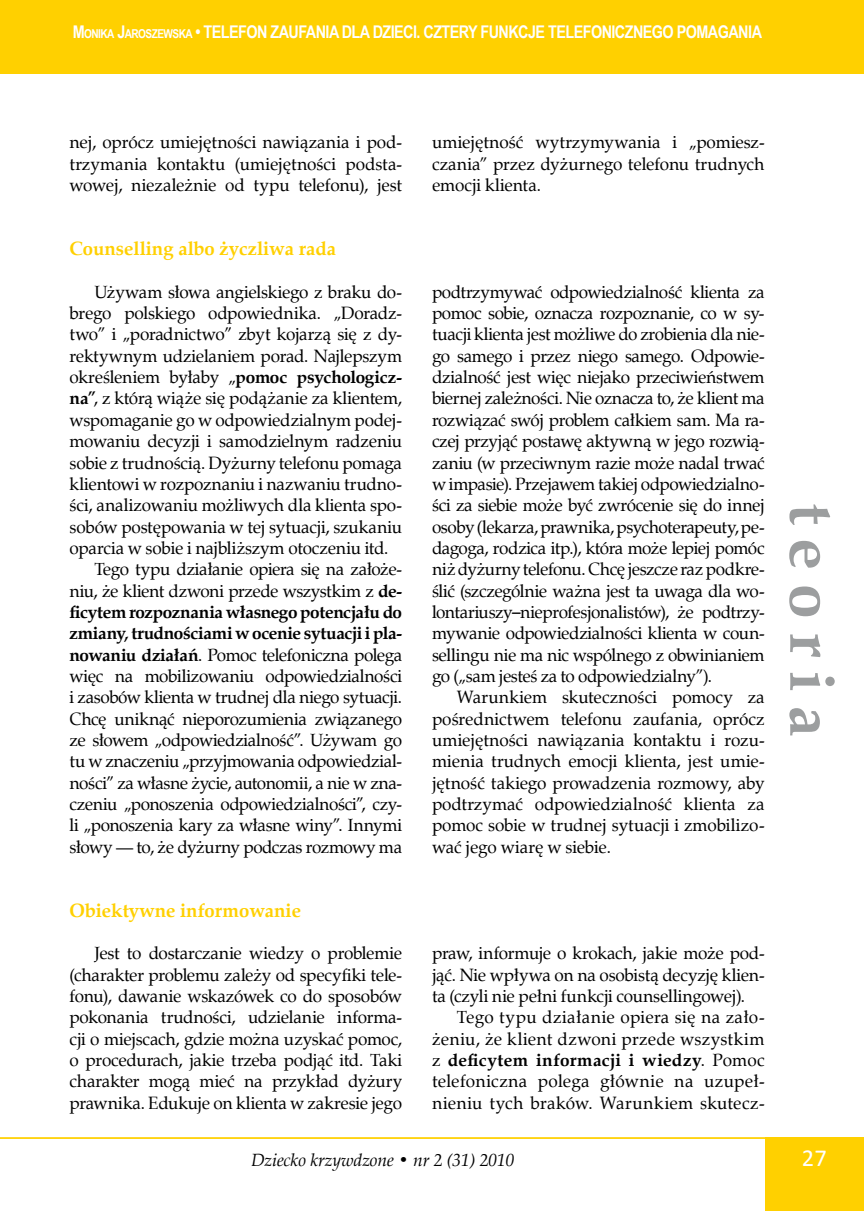
<style>
.page{position:relative;width:864px;height:1211px;background:#fff}
.page>*{position:absolute;margin:0;border:0;box-sizing:border-box;transform-origin:0 0}
.t1{font:700 63px "Zapf Calligr EU";color:#9c9e9f}
.t2{font:24.5px "Calibri";color:#fff}
.tytul_3{font:700 19.25px "Zapf Calligr EU";color:#ffd000}
.tekst_2{font:17.5px/21.3px "Zapf Calligr EU";letter-spacing:-.01em;color:#000;text-align:justify}
.pagina{font:700 17.5px "Arial Narrow";letter-spacing:-.03em;color:#fff}
.t3{font:italic 17.5px "Zapf Calligr EU";color:#000}
.s1{font-size:12.25px}
.s2{font-style:inherit}
.s3{font-weight:700}
.s4{font-family:"Calibri"}
</style>
<div class="page">
<div style="left:765px;top:1137px;width:98px;height:73px;background:#ffd000"></div>
<hr style="left:0;top:1137px;width:842px;height:1px;background:#ffd000">
<div style="left:0;top:0;width:863px;height:74px;background:#ffd000"></div>
<p class="pagina" style="left:73px;top:19px;width:690px">M<span class="s1">ONIKA</span> <span class="s2">J</span><span class="s1">AROSZEWSKA</span> • TELEFON ZAUFANIA DLA DZIECI. CZTERY FUNKCJE TELEFONICZNEGO POMAGANIA</p>
<p class="tekst_2" style="left:69px;top:132px;width:334px">nej, oprócz umiejętności nawiązania i pod&shy;trzymania kontaktu (umiejętności podsta&shy;wowej, niezależnie od typu telefonu), jest</p>
<p class="tytul_3" style="left:69px;top:236px;width:268px">Counselling albo życzliwa rada</p>
<p class="tekst_2" style="left:69px;top:281px;width:334px;text-indent:25px">Używam słowa angielskiego z braku do&shy;brego polskiego odpowiednika. „Doradz&shy;two” i „poradnictwo” zbyt kojarzą się z dy&shy;rektywnym udzielaniem porad. Najlepszym określeniem byłaby „<span class="s3">pomoc psychologicz&shy;na”</span>, z którą wiąże się podążanie za klientem, wspomaganie go w odpowiedzialnym podej&shy;mowaniu decyzji i samodzielnym radzeniu sobie z trudnością. Dyżurny telefonu pomaga klientowi w rozpoznaniu i nazwaniu trudno&shy;ści, analizowaniu możliwych dla klienta spo&shy;sobów postępowania w tej sytuacji, szukaniu oparcia w sobie i najbliższym otoczeniu itd.</p>
<p class="tekst_2" style="left:69px;top:559px;width:334px;text-indent:25px">Tego typu działanie opiera się na założe&shy;niu, że klient dzwoni przede wszystkim z <span class="s3">de&shy;ficytem rozpoznania własnego potencjału do zmiany, trudnościami w ocenie sytuacji i pla&shy;nowaniu działań</span>. Pomoc telefoniczna polega więc na mobilizowaniu odpowiedzialności i zasobów klienta w trudnej dla niego sytuacji.<br>Chcę uniknąć nieporozumienia związanego ze słowem „odpowiedzialność”. Używam go tu w znaczeniu „przyjmowania odpowiedzial&shy;ności” za własne życie, autonomii, a nie w zna&shy;czeniu „ponoszenia odpowiedzialności”, czy&shy;li „ponoszenia kary za własne winy”. Innymi słowy — to, że dyżurny podczas rozmowy ma</p>
<p class="tekst_2" style="left:432px;top:132px;width:334px">umiejętność wytrzymywania i „pomiesz&shy;czania” przez dyżurnego telefonu trudnych emocji klienta.</p>
<p class="tekst_2" style="left:432px;top:281px;width:334px">podtrzymywać odpowiedzialność klienta za pomoc sobie, oznacza rozpoznanie, co w sy&shy;tuacji klienta jest możliwe do zrobienia dla nie&shy;go samego i przez niego samego. Odpowie&shy;dzialność jest więc niejako przeciwieństwem biernej zależności. Nie oznacza to, że klient ma rozwiązać swój problem całkiem sam. Ma ra&shy;czej przyjąć postawę aktywną w jego rozwią&shy;zaniu (w przeciwnym razie może nadal trwać w impasie). Przejawem takiej odpowiedzialno&shy;ści za siebie może być zwrócenie się do innej osoby (lekarza, prawnika, psychoterapeuty, pe&shy;dagoga, rodzica itp.), która może lepiej pomóc niż dyżurny telefonu. Chcę jeszcze raz podkre&shy;ślić (szczególnie ważna jest ta uwaga dla wo&shy;lontariuszy<span class="s4">–</span>nieprofesjonalistów), że podtrzy&shy;mywanie odpowiedzialności klienta w coun&shy;sellingu nie ma nic wspólnego z obwinianiem go („sam jesteś za to odpowiedzialny”).</p>
<p class="tekst_2" style="left:432px;top:687px;width:334px;text-indent:25px">Warunkiem skuteczności pomocy za pośrednictwem telefonu zaufania, oprócz umiejętności nawiązania kontaktu i rozu&shy;mienia trudnych emocji klienta, jest umie&shy;jętność takiego prowadzenia rozmowy, aby podtrzymać odpowiedzialność klienta za pomoc sobie w trudnej sytuacji i zmobilizo&shy;wać jego wiarę w siebie.</p>
<p class="tytul_3" style="left:69px;top:898px;width:233px">Obiektywne informowanie</p>
<p class="tekst_2" style="left:69px;top:943px;width:334px;text-indent:25px">Jest to dostarczanie wiedzy o problemie (charakter problemu zależy od specyfiki tele&shy;fonu), dawanie wskazówek co do sposobów pokonania trudności, udzielanie informa&shy;cji o miejscach, gdzie można uzyskać pomoc, o procedurach, jakie trzeba podjąć itd. Taki charakter mogą mieć na przykład dyżury prawnika. Edukuje on klienta w zakresie jego</p>
<p class="tekst_2" style="left:432px;top:943px;width:334px">praw, informuje o krokach, jakie może pod&shy;jąć. Nie wpływa on na osobistą decyzję klien&shy;ta (czyli nie pełni funkcji counsellingowej).</p>
<p class="tekst_2" style="left:432px;top:1007px;width:334px;text-indent:25px">Tego typu działanie opiera się na zało&shy;żeniu, że klient dzwoni przede wszystkim z <span class="s3">deficytem informacji i wiedzy</span>. Pomoc telefoniczna polega głównie na uzupeł&shy;nieniu tych braków. Warunkiem skutecz-</p>
<h1 class="t1" style="left:850px;top:503px;width:235px;rotate:90deg">t e o r i a</h1>
<p class="t3" style="left:251px;top:1149px;width:265px">Dziecko krzywdzone • nr 2 (31) 2010</p>
<h2 class="t2" style="left:801px;top:1142px;width:26px">27</h2>
</div>
